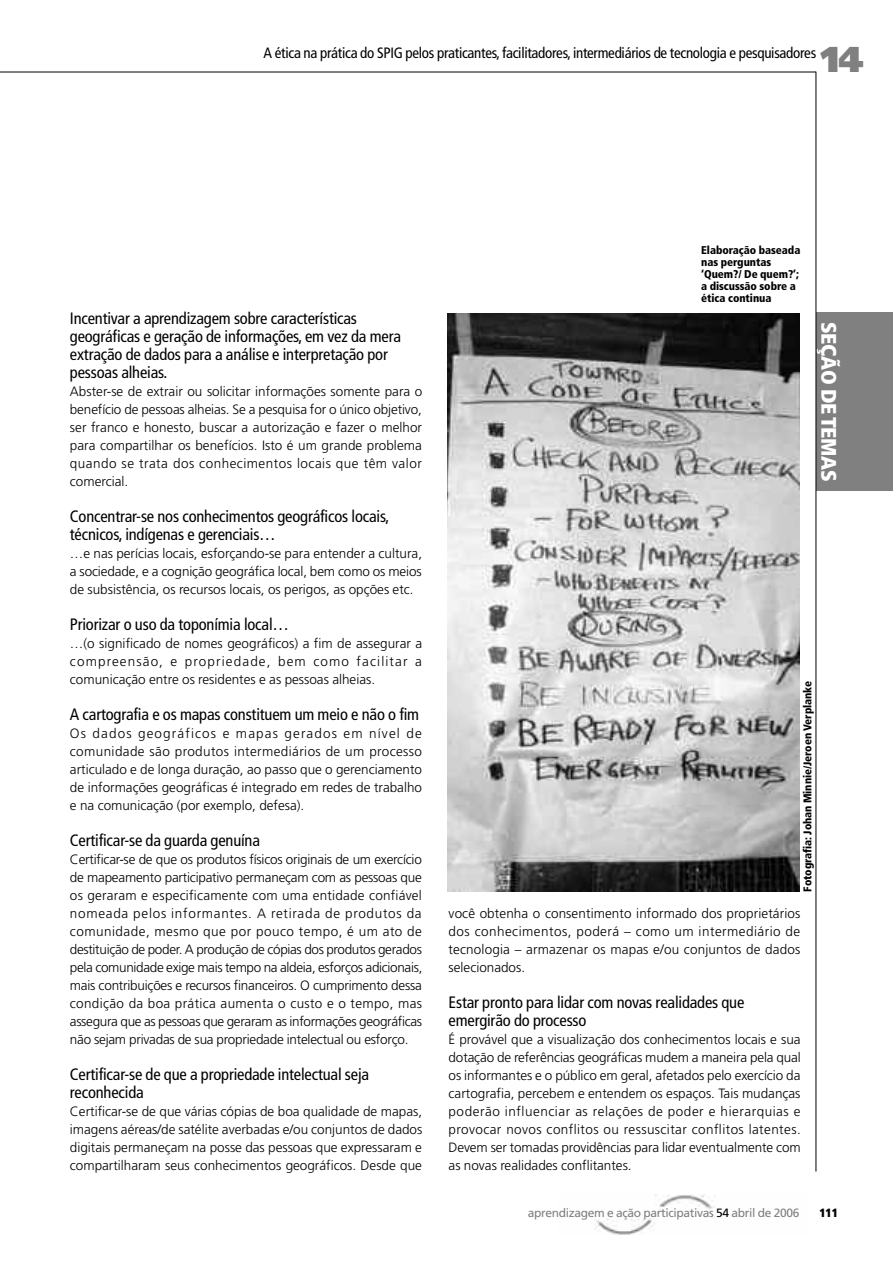
<style>
.page{position:relative;width:893px;height:1263px;background:#fff}
.page>*{position:absolute;margin:0;border:0;box-sizing:border-box;transform-origin:0 0}
.t1{font:900 36px "Frutiger";color:#808080}
.t2{font:900 condensed 21px "Frutiger";letter-spacing:-.02em;color:#fff}
.t3{font:condensed 16.5px/18px "Frutiger";letter-spacing:-.01em;color:#000}
.t4{font:condensed 15px "Frutiger";letter-spacing:-.02em;color:#000}
.t5{font:300 13.5px/18px "Frutiger";color:#000;text-align:justify}
.t6{font:12px "Frutiger";letter-spacing:-.03em;color:#808080}
.t7{font:900 condensed 12px "Frutiger";color:#000}
.t8{font:900 condensed 11.25px/12px "Frutiger";letter-spacing:-.005em;color:#000}
.s1{color:#000}
</style>
<div class="page">
<div style="left:816px;top:313px;width:77px;height:178px;background:#808080"></div>
<hr style="left:816px;top:72px;width:1px;height:1099px;background:#000">
<hr style="left:0;top:72px;width:816px;height:1px;background:#000">
<img style="left:595px;top:1194px;width:120px;height:41px">
<img style="left:447px;top:313px;width:353px;height:578px">
<p class="t4" style="left:264px;top:47px;width:554px">A ética na prática do SPIG pelos praticantes, facilitadores, intermediários de tecnologia e pesquisadores</p>
<h1 class="t1" style="left:821px;top:45px;width:45px">14</h1>
<p class="t3" style="left:70px;top:311px;width:333px">Incentivar a aprendizagem sobre características geográficas e geração de informações, em vez da mera extração de dados para a análise e interpretação por pessoas alheias.</p>
<p class="t5" style="left:70px;top:383px;width:354px">Abster-se de extrair ou solicitar informações somente para o benefício de pessoas alheias. Se a pesquisa for o único objetivo, ser franco e honesto, buscar a autorização e fazer o melhor para compartilhar os benefícios. Isto é um grande problema quando se trata dos conhecimentos locais que têm valor comercial.</p>
<p class="t3" style="left:70px;top:509px;width:321px">Concentrar-se nos conhecimentos geográficos locais, técnicos, indígenas e gerenciais…</p>
<p class="t5" style="left:70px;top:545px;width:354px">…e nas perícias locais, esforçando-se para entender a cultura, a sociedade, e a cognição geográfica local, bem como os meios de subsistência, os recursos locais, os perigos, as opções etc.</p>
<p class="t3" style="left:70px;top:617px;width:221px">Priorizar o uso da toponímia local…</p>
<p class="t5" style="left:70px;top:635px;width:354px">…(o significado de nomes geográficos) a fim de assegurar a compreensão, e propriedade, bem como facilitar a comunicação entre os residentes e as pessoas alheias.</p>
<p class="t3" style="left:70px;top:707px;width:351px">A cartografia e os mapas constituem um meio e não o fim</p>
<p class="t5" style="left:70px;top:725px;width:354px">Os dados geográficos e mapas gerados em nível de comunidade são produtos intermediários de um processo articulado e de longa duração, ao passo que o gerenciamento de informações geográficas é integrado em redes de trabalho e na comunicação (por exemplo, defesa).</p>
<p class="t3" style="left:70px;top:833px;width:192px">Certificar-se da guarda genuína</p>
<p class="t5" style="left:70px;top:851px;width:354px">Certificar-se de que os produtos físicos originais de um exercício de mapeamento participativo permaneçam com as pessoas que os geraram e especificamente com uma entidade confiável nomeada pelos informantes. A retirada de produtos da comunidade, mesmo que por pouco tempo, é um ato de destituição de poder. A produção de cópias dos produtos gerados pela comunidade exige mais tempo na aldeia, esforços adicionais, mais contribuições e recursos financeiros. O cumprimento dessa condição da boa prática aumenta o custo e o tempo, mas assegura que as pessoas que geraram as informações geográficas não sejam privadas de sua propriedade intelectual ou esforço.</p>
<p class="t3" style="left:70px;top:1067px;width:301px">Certificar-se de que a propriedade intelectual seja reconhecida</p>
<p class="t5" style="left:70px;top:1103px;width:354px">Certificar-se de que várias cópias de boa qualidade de mapas, imagens aéreas/de satélite averbadas e/ou conjuntos de dados digitais permaneçam na posse das pessoas que expressaram e compartilharam seus conhecimentos geográficos. Desde que</p>
<p class="t8" style="left:701px;top:245px;width:101px">Elaboração baseada nas perguntas ‘Quem?/ De quem?’; a discussão sobre a ética continua</p>
<h2 class="t2" style="left:837px;top:322px;width:161px;rotate:90deg">SEÇÃO DE TEMAS</h2>
<p class="t8" style="left:802px;top:891px;width:212px;rotate:-90deg">Fotografia: Johan Minnie/Jeroen Verplanke</p>
<p class="t5" style="left:449px;top:905px;width:353px">você obtenha o consentimento informado dos proprietários dos conhecimentos, poderá – como um intermediário de tecnologia – armazenar os mapas e/ou conjuntos de dados selecionados.</p>
<p class="t3" style="left:449px;top:995px;width:297px">Estar pronto para lidar com novas realidades que emergirão do processo</p>
<p class="t5" style="left:449px;top:1031px;width:354px">É provável que a visualização dos conhecimentos locais e sua dotação de referências geográficas mudem a maneira pela qual os informantes e o público em geral, afetados pelo exercício da cartografia, percebem e entendem os espaços. Tais mudanças poderão influenciar as relações de poder e hierarquias e provocar novos conflitos ou ressuscitar conflitos latentes.<br>Devem ser tomadas providências para lidar eventualmente com as novas realidades conflitantes.</p>
<p class="t6" style="left:528px;top:1208px;width:273px">aprendizagem e ação participativas <span class="s1">54</span> abril de 2006</p>
<p class="t7" style="left:819px;top:1208px;width:20px">111</p>
</div>
